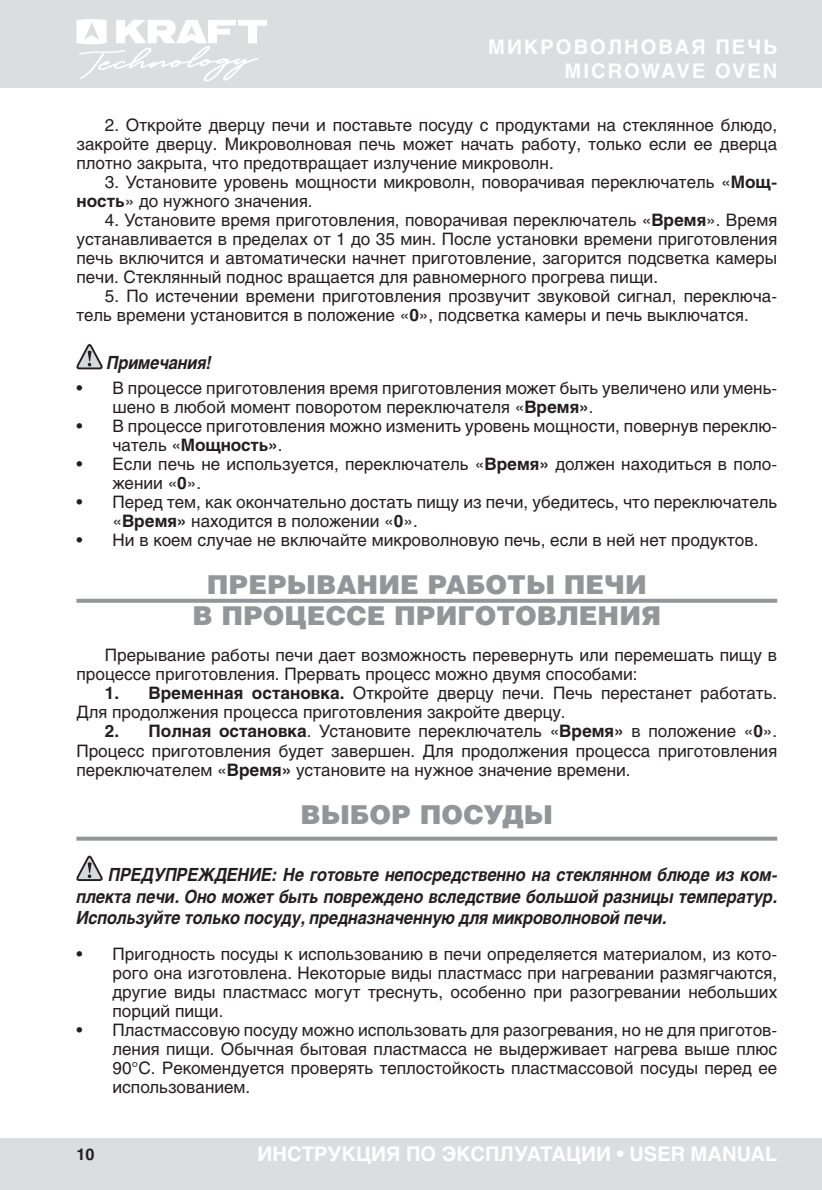
<style>
.page{position:relative;width:822px;height:1190px;background:#fff}
.page>*{position:absolute;margin:0;border:0;box-sizing:border-box;transform-origin:0 0}
.t1{font:900 26px/31.2px "Helios";color:#939598;text-align:center}
.t2{font:700 20px "Helios";color:#fff}
.t3{font:700 20px/24px "Helios";letter-spacing:.1em;color:#fff;text-align:right}
.t4{font:italic 700 18px/21.6px "Helios";letter-spacing:-.01em;color:#231f20;text-align:justify;scale:.9 1}
.t5{font:17px/19px "Helios";color:#231f20}
.t6{font:700 16px "Helios";color:#231f20}
.s1{font-weight:700}
</style>
<div class="page">
<div style="left:0;top:0;width:821px;height:88px;background:#dcdddf"></div>
<div style="left:0;top:1139px;width:821px;height:51px;background:#dcdddf"></div>
<svg style="left:76px;top:19px;width:191px;height:62px"></svg>
<svg style="left:76px;top:599px;width:701px;height:4px;background:#999b9d"></svg>
<svg style="left:76px;top:837px;width:701px;height:4px;background:#9b9d9f"></svg>
<svg style="left:76px;top:343px;width:27px;height:27px"></svg>
<svg style="left:76px;top:855px;width:27px;height:26px"></svg>
<p class="t3" style="left:488px;top:35px;width:290px">МИКРОВОЛНОВАЯ ПЕЧЬ<br>MICROWAVE OVEN</p>
<p class="t5" style="left:76px;top:116px;width:702px;text-align:justify;text-indent:28px">2. Откройте дверцу печи и поставьте посуду с продуктами на стеклянное блюдо, закройте дверцу. Микроволновая печь может начать работу, только если ее дверца плотно закрыта, что предотвращает излучение микроволн.</p>
<p class="t5" style="left:76px;top:173px;width:702px;text-indent:28px">3. Установите уровень мощности микроволн, поворачивая переключатель «<span class="s1">Мощ&shy;ность</span>» до нужного значения.</p>
<p class="t5" style="left:76px;top:211px;width:702px;text-align:justify;text-indent:28px">4. Установите время приготовления, поворачивая переключатель «<span class="s1">Время</span>». Время устанавливается в пределах от 1 до 35 мин. После установки времени приготовления печь включится и автоматически начнет приготовление, загорится подсветка камеры печи. Стеклянный поднос вращается для равномерного прогрева пищи.</p>
<p class="t5" style="left:76px;top:287px;width:702px;text-indent:28px">5. По истечении времени приготовления прозвучит звуковой сигнал, переключа&shy;тель времени установится в положение «<span class="s1">0</span>», подсветка камеры и печь выключатся.</p>
<p class="t4" style="left:107px;top:352px;width:118px">Примечания!</p>
<p class="t5" style="left:112px;top:378px;width:666px;text-indent:-36px">• В процессе приготовления время приготовления может быть увеличено или умень&shy;шено в любой момент поворотом переключателя «<span class="s1">Время»</span>.</p>
<p class="t5" style="left:112px;top:416px;width:666px;text-indent:-36px">• В процессе приготовления можно изменить уровень мощности, повернув переклю&shy;чатель «<span class="s1">Мощность»</span>.</p>
<p class="t5" style="left:112px;top:454px;width:666px;text-indent:-36px">• Если печь не используется, переключатель «<span class="s1">Время»</span> должен находиться в поло&shy;жении «<span class="s1">0</span>».</p>
<p class="t5" style="left:112px;top:492px;width:666px;text-indent:-36px">• Перед тем, как окончательно достать пищу из печи, убедитесь, что переключатель «<span class="s1">Время»</span> находится в положении «<span class="s1">0</span>».</p>
<p class="t5" style="left:76px;top:530px;width:683px">• Ни в коем случае не включайте микроволновую печь, если в ней нет продуктов.</p>
<h1 class="t1" style="left:192px;top:568px;width:470px">ПРЕРЫВАНИЕ РАБОТЫ ПЕЧИ<br>В ПРОЦЕССЕ ПРИГОТОВЛЕНИЯ</h1>
<p class="t5" style="left:76px;top:646px;width:702px;text-indent:28px">Прерывание работы печи дает возможность перевернуть или перемешать пищу в процессе приготовления. Прервать процесс можно двумя способами:</p>
<p class="t5" style="left:76px;top:684px;width:702px;text-indent:28px"><span class="s1">1. Временная остановка.</span> Откройте дверцу печи. Печь перестанет работать.<br>Для продолжения процесса приготовления закройте дверцу.</p>
<p class="t5" style="left:76px;top:722px;width:702px;text-align:justify;text-indent:28px"><span class="s1">2. Полная остановка</span>. Установите переключатель «<span class="s1">Время»</span> в положение «<span class="s1">0</span>».<br>Процесс приготовления будет завершен. Для продолжения процесса приготовления переключателем «<span class="s1">Время»</span> установите на нужное значение времени.</p>
<h1 class="t1" style="left:300px;top:798px;width:254px">ВЫБОР ПОСУДЫ</h1>
<p class="t4" style="left:76px;top:864px;width:779px;text-indent:32px">ПРЕДУПРЕЖДЕНИЕ: Не готовьте непосредственно на стеклянном блюде из ком&shy;плекта печи. Оно может быть повреждено вследствие большой разницы температур.<br>Используйте только посуду, предназначенную для микроволновой печи.</p>
<p class="t5" style="left:112px;top:945px;width:666px;text-align:justify;text-indent:-36px">• Пригодность посуды к использованию в печи определяется материалом, из кото&shy;рого она изготовлена. Некоторые виды пластмасс при нагревании размягчаются, другие виды пластмасс могут треснуть, особенно при разогревании небольших порций пищи.</p>
<p class="t5" style="left:112px;top:1021px;width:666px;text-align:justify;text-indent:-36px">• Пластмассовую посуду можно использовать для разогревания, но не для приготов&shy;ления пищи. Обычная бытовая пластмасса не выдерживает нагрева выше плюс 90°С. Рекомендуется проверять теплостойкость пластмассовой посуды перед ее использованием.</p>
<p class="t6" style="left:76px;top:1145px;width:19px">10</p>
<p class="t2" style="left:257px;top:1142px;width:521px">ИНСТРУКЦИЯ ПО ЭКСПЛУАТАЦИИ • USER MANUAL</p>
</div>
